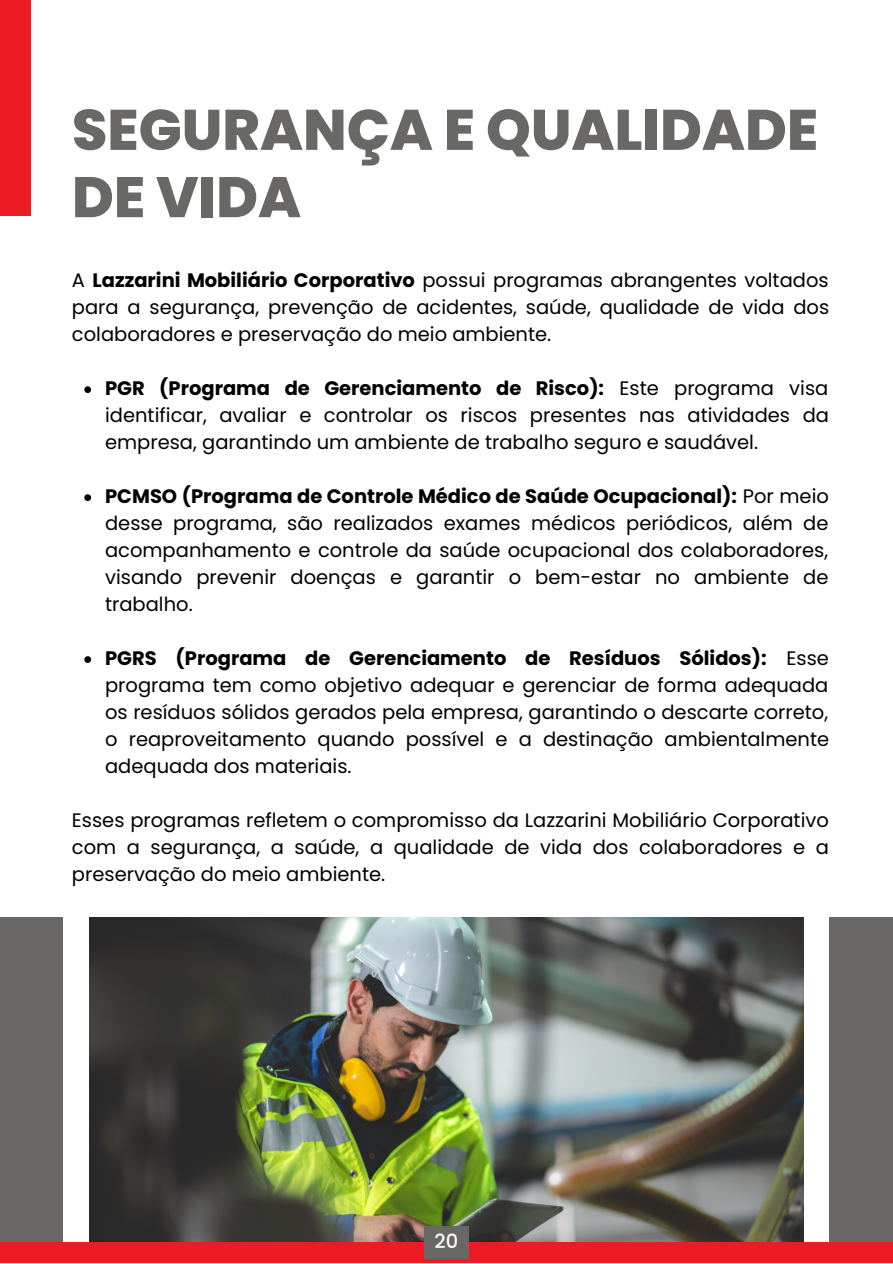
<style>
.page{position:relative;width:893px;height:1264px;background:#fff}
.page>*{position:absolute;margin:0;border:0;box-sizing:border-box;transform-origin:0 0}
.t1{font:800 57px/67.3px "Poppins";color:#6a6867}
.t2{font:19.5px/27px "Poppins";color:#000;text-align:justify}
.t3{font:500 19.5px "Poppins";color:#fefefe}
.s1{font-weight:700}
</style>
<div class="page">
<div style="left:0;top:0;width:31px;height:215px;background:#ed1b23"></div>
<svg style="left:84px;top:386px;width:7px;height:7px"></svg>
<svg style="left:84px;top:494px;width:7px;height:7px"></svg>
<svg style="left:84px;top:656px;width:7px;height:7px"></svg>
<img style="left:89px;top:917px;width:714px;height:325px">
<div style="left:829px;top:917px;width:63px;height:345px;background:#6a6867"></div>
<div style="left:0;top:917px;width:63px;height:345px;background:#6a6867"></div>
<div style="left:0;top:1242px;width:892px;height:20px;background:#ed1b23"></div>
<div style="left:424px;top:1226px;width:44px;height:32px;background:#6a6867"></div>
<p class="t1" style="left:72px;top:96px;width:747px">SEGURANÇA E QUALIDADE<br>DE VIDA</p>
<p class="t2" style="left:72px;top:267px;width:758px">A <span class="s1">Lazzarini Mobiliário Corporativo</span> possui programas abrangentes voltados para a segurança, prevenção de acidentes, saúde, qualidade de vida dos colaboradores e preservação do meio ambiente.</p>
<p class="t2" style="left:105px;top:375px;width:725px"><span class="s1">PGR (Programa de Gerenciamento de Risco):</span> Este programa visa identificar, avaliar e controlar os riscos presentes nas atividades da empresa, garantindo um ambiente de trabalho seguro e saudável.</p>
<p class="t2" style="left:105px;top:483px;width:725px"><span class="s1">PCMSO (Programa de Controle Médico de Saúde Ocupacional):</span> Por meio desse programa, são realizados exames médicos periódicos, além de acompanhamento e controle da saúde ocupacional dos colaboradores, visando prevenir doenças e garantir o bem-estar no ambiente de trabalho.</p>
<p class="t2" style="left:105px;top:645px;width:725px"><span class="s1">PGRS (Programa de Gerenciamento de Resíduos Sólidos):</span> Esse programa tem como objetivo adequar e gerenciar de forma adequada os resíduos sólidos gerados pela empresa, garantindo o descarte correto, o reaproveitamento quando possível e a destinação ambientalmente adequada dos materiais.</p>
<p class="t2" style="left:72px;top:806px;width:758px">Esses programas refletem o compromisso da Lazzarini Mobiliário Corporativo com a segurança, a saúde, a qualidade de vida dos colaboradores e a preservação do meio ambiente.</p>
<p class="t3" style="left:434px;top:1227px;width:25px">20</p>
</div>
